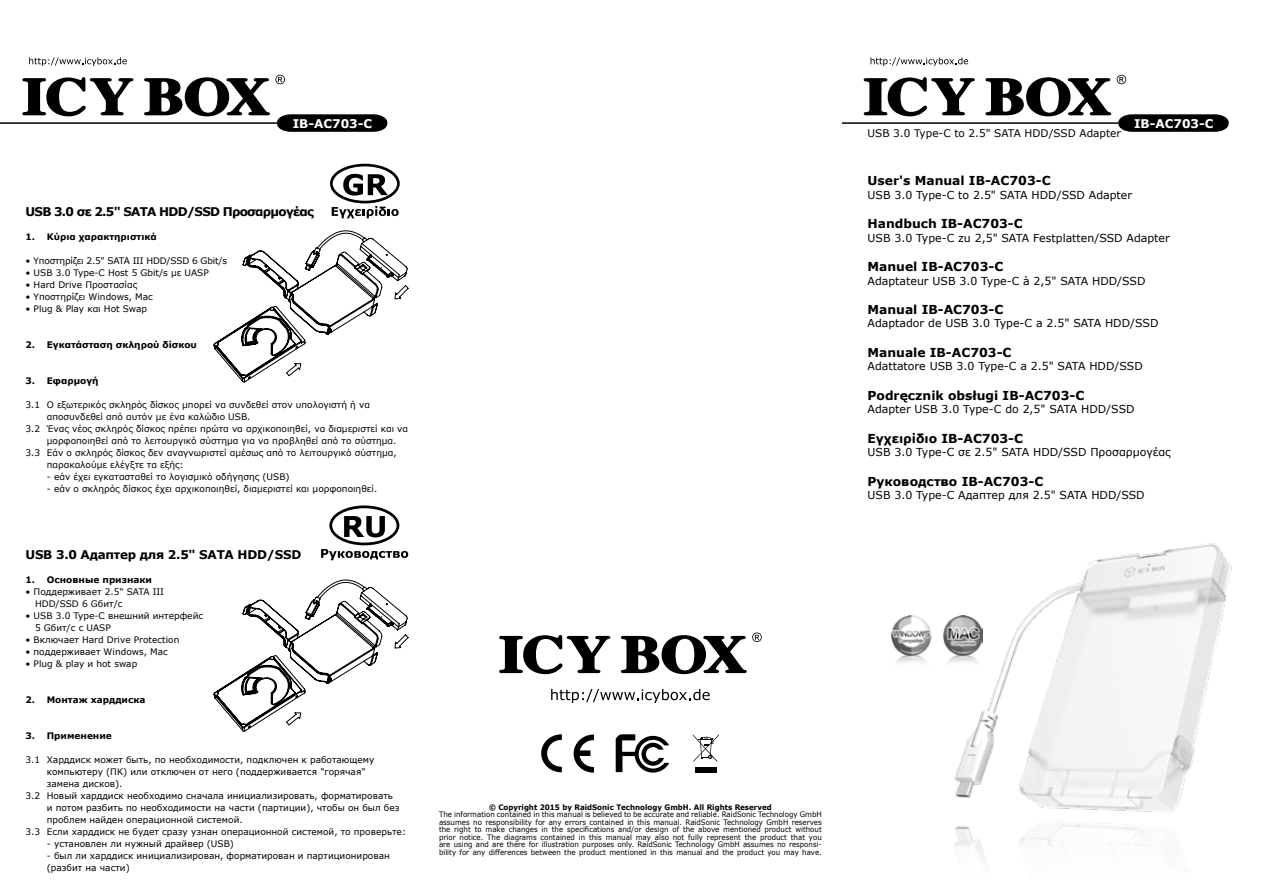
<style>
.page{position:relative;width:1263px;height:893px;background:#fff}
.page>*{position:absolute;margin:0;border:0;box-sizing:border-box;transform-origin:0 0}
.t1{font:700 12.3px "Verdana";color:#000}
.t2{font:700 12px "Verdana";letter-spacing:-.06em;color:#000}
.t3{font:700 12px "Verdana";letter-spacing:-.02em;color:#000}
.t4{font:700 12px "Verdana";color:#fff}
.t5{font:10.95px "Verdana";color:#000}
.t6{font:10.5px "Verdana";color:#000}
.t7{font:9px/12px "Verdana";color:#000}
.t8{font:700 9px "Verdana";color:#000}
.t9{font:9px "Verdana";letter-spacing:-.02em;color:#000}
.t10{font:7.5px/7.5px "Verdana";color:#000;text-align:justify;scale:.94 1}
.t11{font:700 7.5px "Verdana";color:#000;scale:.95 1}
</style>
<div class="page">
<svg style="left:331px;top:165px;width:67px;height:37px"></svg>
<div style="left:330px;top:164px;width:70px;height:39px;border:3px solid #000;border-radius:50%"></div>
<svg style="left:343px;top:174px;width:45px;height:22px"></svg>
<svg style="left:332px;top:206px;width:67px;height:12px"></svg>
<svg style="left:331px;top:507px;width:67px;height:37px"></svg>
<div style="left:329px;top:505px;width:70px;height:40px;border:3px solid #000;border-radius:50%"></div>
<svg style="left:344px;top:516px;width:41px;height:21px"></svg>
<svg style="left:321px;top:549px;width:87px;height:11px"></svg>
<svg style="left:870px;top:57px;width:98px;height:9px"></svg>
<svg style="left:29px;top:57px;width:98px;height:9px"></svg>
<hr style="left:842px;top:122px;width:282px;height:2px;background:#000">
<hr style="left:0;top:122px;width:283px;height:2px;background:#000">
<svg style="left:1118px;top:114px;width:111px;height:18px;background:#151515"></svg>
<svg style="left:864px;top:77px;width:111px;height:39px"></svg>
<svg style="left:985px;top:77px;width:126px;height:39px"></svg>
<svg style="left:1117px;top:75px;width:9px;height:9px"></svg>
<svg style="left:22px;top:77px;width:111px;height:39px"></svg>
<svg style="left:144px;top:75px;width:243px;height:57px"></svg>
<svg style="left:499px;top:635px;width:111px;height:39px"></svg>
<svg style="left:621px;top:632px;width:141px;height:42px"></svg>
<svg style="left:551px;top:689px;width:159px;height:14px"></svg>
<div style="left:695px;top:767px;width:22px;height:6px;background:#000"></div>
<svg style="left:693px;top:734px;width:26px;height:28px"></svg>
<svg style="left:541px;top:734px;width:21px;height:38px"></svg>
<svg style="left:574px;top:735px;width:20px;height:38px"></svg>
<svg style="left:616px;top:734px;width:53px;height:39px"></svg>
<img style="left:954px;top:543px;width:278px;height:321px">
<img style="left:892px;top:615px;width:90px;height:40px">
<svg style="left:896px;top:655px;width:86px;height:40px"></svg>
<svg style="left:214px;top:231px;width:194px;height:151px"></svg>
<svg style="left:214px;top:580px;width:194px;height:151px"></svg>
<h2 class="t4" style="left:293px;top:115px;width:81px">IB-AC703-C</h2>
<h2 class="t4" style="left:1134px;top:115px;width:81px">IB-AC703-C</h2>
<p class="t6" style="left:867px;top:126px;width:255px">USB 3.0 Type-C to 2.5" SATA HDD/SSD Adapter</p>
<h1 class="t1" style="left:867px;top:172px;width:185px">User's Manual IB-AC703-C</h1>
<p class="t5" style="left:867px;top:187px;width:266px">USB 3.0 Type-C to 2.5" SATA HDD/SSD Adapter</p>
<h1 class="t1" style="left:867px;top:215px;width:157px">Handbuch IB-AC703-C</h1>
<p class="t5" style="left:867px;top:230px;width:304px">USB 3.0 Type-C zu 2,5" SATA Festplatten/SSD Adapter</p>
<h1 class="t1" style="left:867px;top:258px;width:137px">Manuel IB-AC703-C</h1>
<p class="t5" style="left:867px;top:273px;width:280px">Adaptateur USB 3.0 Type-C à 2,5" SATA HDD/SSD</p>
<h1 class="t1" style="left:867px;top:301px;width:137px">Manual IB-AC703-C</h1>
<p class="t5" style="left:867px;top:316px;width:292px">Adaptador de USB 3.0 Type-C a 2.5" SATA HDD/SSD</p>
<h1 class="t1" style="left:867px;top:344px;width:146px">Manuale IB-AC703-C</h1>
<p class="t5" style="left:867px;top:359px;width:277px">Adattatore USB 3.0 Type-C a 2.5" SATA HDD/SSD</p>
<h1 class="t1" style="left:867px;top:387px;width:218px">Podręcznik obsługi IB-AC703-C</h1>
<p class="t5" style="left:867px;top:402px;width:269px">Adapter USB 3.0 Type-C do 2,5" SATA HDD/SSD</p>
<h1 class="t1" style="left:867px;top:430px;width:157px">Εγχειρίδιο IB-AC703-C</h1>
<p class="t5" style="left:867px;top:445px;width:305px">USB 3.0 Type-C σε 2.5" SATA HDD/SSD Προσαρμογέας</p>
<h1 class="t1" style="left:867px;top:473px;width:177px">Руководство IB-AC703-C</h1>
<p class="t5" style="left:867px;top:488px;width:279px">USB 3.0 Type-C Адаптер для 2.5" SATA HDD/SSD</p>
<h2 class="t2" style="left:26px;top:203px;width:290px">USB 3.0 σε 2.5" SATA HDD/SSD Προσαρμογέας</h2>
<p class="t8" style="left:26px;top:230px;width:133px">1. Κύρια χαρακτηριστικά</p>
<p class="t9" style="left:26px;top:254px;width:203px">• Υποστηρίζει 2.5" SATA III HDD/SSD 6 Gbit/s</p>
<p class="t7" style="left:26px;top:266px;width:185px">• USB 3.0 Type-C Host 5 Gbit/s με UASP</p>
<p class="t7" style="left:26px;top:278px;width:113px">• Hard Drive Προστασίας</p>
<p class="t7" style="left:26px;top:290px;width:129px">• Υποστηρίζει Windows, Mac</p>
<p class="t7" style="left:26px;top:302px;width:123px">• Plug &amp; Play και Hot Swap</p>
<p class="t8" style="left:26px;top:338px;width:173px">2. Εγκατάσταση σκληρού δίσκου</p>
<p class="t8" style="left:26px;top:374px;width:75px">3. Εφαρμογή</p>
<p class="t7" style="left:26px;top:398px;width:346px">3.1 Ο εξωτερικός σκληρός δίσκος μπορεί να συνδεθεί στον υπολογιστή ή να</p>
<p class="t7" style="left:47px;top:410px;width:205px">αποσυνδεθεί από αυτόν με ένα καλώδιο USB.</p>
<p class="t7" style="left:26px;top:422px;width:384px">3.2 Ένας νέος σκληρός δίσκος πρέπει πρώτα να αρχικοποιηθεί, να διαμεριστεί και να</p>
<p class="t7" style="left:47px;top:434px;width:351px">μορφοποιηθεί από το λειτουργικό σύστημα για να προβληθεί από το σύστημα.</p>
<p class="t7" style="left:26px;top:446px;width:373px">3.3 Εάν ο σκληρός δίσκος δεν αναγνωριστεί αμέσως από το λειτουργικό σύστημα,</p>
<p class="t7" style="left:47px;top:458px;width:138px">παρακαλούμε ελέγξτε τα εξής:</p>
<p class="t7" style="left:47px;top:470px;width:244px">- eάν έχει εγκατασταθεί το λογισμικό οδήγησης (USB)</p>
<p class="t7" style="left:47px;top:482px;width:332px">- eάν ο σκληρός δίσκος έχει αρχικοποιηθεί, διαμεριστεί και μορφοποιηθεί.</p>
<h2 class="t3" style="left:26px;top:546px;width:277px">USB 3.0 Адаптер для 2.5" SATA HDD/SSD</h2>
<p class="t8" style="left:26px;top:573px;width:128px">1. Основные признаки</p>
<p class="t7" style="left:35px;top:586px;width:131px;text-indent:-10px">• Поддерживает 2.5" SATA III<br>HDD/SSD 6 Gбит/с</p>
<p class="t7" style="left:35px;top:610px;width:170px;text-indent:-10px">• USB 3.0 Type-C внешний интерфейс<br>5 Gбит/с c UASP</p>
<p class="t7" style="left:26px;top:634px;width:155px">• Включает Hard Drive Protection</p>
<p class="t7" style="left:26px;top:646px;width:144px">• поддерживает Windows, Mac</p>
<p class="t7" style="left:26px;top:658px;width:113px">• Plug &amp; play и hot swap</p>
<p class="t8" style="left:26px;top:693px;width:122px">2. Монтаж харддиска</p>
<p class="t8" style="left:26px;top:729px;width:88px">3. Применение</p>
<p class="t7" style="left:26px;top:754px;width:350px">3.1 Харддиск может быть, по необходимости, подключен к работающему</p>
<p class="t7" style="left:47px;top:766px;width:320px">компьютеру (ПК) или отключен от него (поддерживается "горячая"</p>
<p class="t7" style="left:47px;top:778px;width:77px">замена дисков).</p>
<p class="t7" style="left:26px;top:790px;width:369px">3.2 Новый харддиск необходимо сначала инициализировать, форматировать</p>
<p class="t7" style="left:47px;top:802px;width:354px">и потом разбить по необходимости на части (партиции), чтобы он был без</p>
<p class="t7" style="left:47px;top:814px;width:197px">проблем найден операционной системой.</p>
<p class="t7" style="left:26px;top:826px;width:382px">3.3 Если харддиск не будет сразу узнан операционной системой, то проверьте:</p>
<p class="t7" style="left:47px;top:838px;width:189px">- yстановлен ли нужный драйвер (USB)</p>
<p class="t7" style="left:47px;top:850px;width:345px">- был ли харддиск инициализирован, форматирован и партиционирован (разбит на части)</p>
<p class="t11" style="left:489px;top:802px;width:299px">© Copyright 2015 by RaidSonic Technology GmbH. All Rights Reserved</p>
<p class="t10" style="left:439px;top:811px;width:409px">The information contained in this manual is believed to be accurate and reliable. RaidSonic Technology GmbH assumes no responsibility for any errors contained in this manual. RaidSonic Technology GmbH reserves the right to make changes in the specifications and/or design of the above mentioned product without prior notice. The diagrams contained in this manual may also not fully represent the product that you are using and are there for illustration purposes only. RaidSonic Technology GmbH assumes no responsi&shy;bility for any differences between the product mentioned in this manual and the product you may have.</p>
</div>
